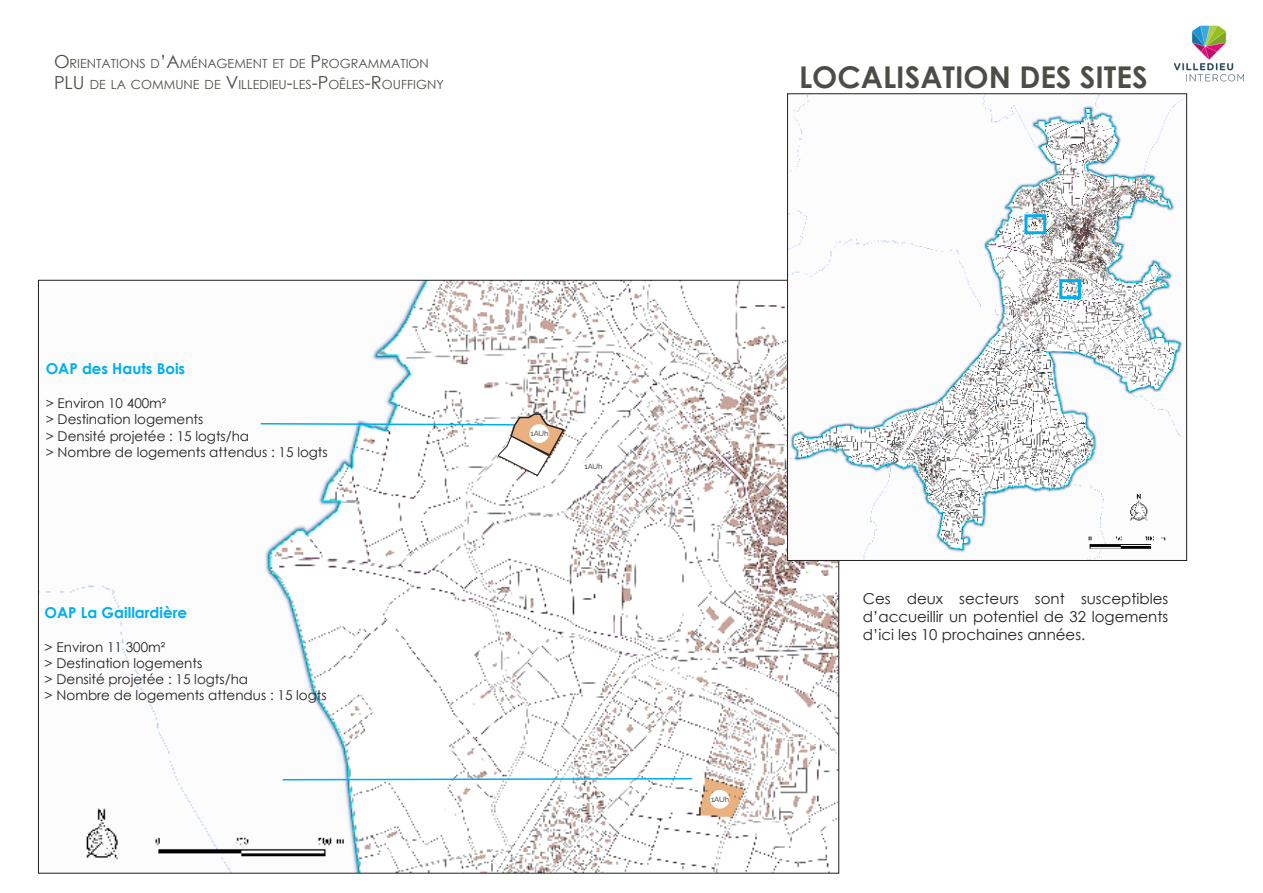
<style>
.page{position:relative;width:1263px;height:893px;background:#fff}
.page>*{position:absolute;margin:0;border:0;box-sizing:border-box;transform-origin:0 0}
.t1{font:700 30px "Century Gothic";color:#4d4d45}
.t2{font:15px/18px "Century Gothic";color:#231f20;text-align:justify}
.t3{font:700 15px "Century Gothic";color:#00aeef}
.t4{font:13.5px "Century Gothic";color:#231f20}
.t5{font:12.6px "Century Gothic";color:#4d4d45}
.t6{font:7.5px "Raleway";color:#231f20}
.s1{font-size:18px}
</style>
<div class="page">
<img style="left:1174px;top:25px;width:70px;height:57px">
<img style="left:40px;top:282px;width:797px;height:589px">
<img style="left:789px;top:96px;width:396px;height:463px">
<div style="left:1024px;top:214px;width:22px;height:20px;border:3px solid #00aeef"></div>
<div style="left:1059px;top:279px;width:22px;height:20px;border:3px solid #00aeef"></div>
<svg style="left:281px;top:777px;width:412px;height:4px"></svg>
<div style="left:583px;top:457px;width:20px;height:18px;background:#fff;border-radius:50%"></div>
<div style="left:710px;top:790px;width:19px;height:19px;background:#fff;border-radius:50%"></div>
<svg style="left:259px;top:413px;width:307px;height:64px"></svg>
<p class="t5" style="left:54px;top:54px;width:376px"><span class="s1">O</span>RIENTATIONS D<span class="s1">’A</span>MÉNAGEMENT ET DE <span class="s1">P</span>ROGRAMMATION</p>
<p class="t5" style="left:54px;top:76px;width:391px"><span class="s1">PLU</span> DE LA COMMU NE DE <span class="s1">V</span>ILLEDIEU<span class="s1">-</span>LES<span class="s1">-P</span>OÊLES<span class="s1">-R</span>OU FFIGNY</p>
<p class="t1" style="left:799px;top:54px;width:350px">LOCALISATION DES SITES</p>
<p class="t3" style="left:46px;top:357px;width:141px">OAP des Hauts Bois</p>
<p class="t4" style="left:46px;top:394px;width:122px">&gt; Environ 10 400m²</p>
<p class="t4" style="left:46px;top:410px;width:159px">&gt; Destination logements</p>
<p class="t4" style="left:46px;top:426px;width:205px">&gt; Densité projetée : 15 logts/ha</p>
<p class="t4" style="left:46px;top:442px;width:284px">&gt; Nombre de logements attendus : 15 logts</p>
<p class="t3" style="left:45px;top:601px;width:144px">OAP La Gaillardière</p>
<p class="t4" style="left:45px;top:637px;width:122px">&gt; Environ 11 300m²</p>
<p class="t4" style="left:45px;top:654px;width:159px">&gt; Destination logements</p>
<p class="t4" style="left:45px;top:670px;width:205px">&gt; Densité projetée : 15 logts/ha</p>
<p class="t4" style="left:45px;top:686px;width:284px">&gt; Nombre de logements attendus : 15 logts</p>
<p class="t6" style="left:530px;top:429px;width:20px">1AUh</p>
<p class="t6" style="left:584px;top:462px;width:20px">1AUh</p>
<p class="t6" style="left:711px;top:795px;width:20px">1AUh</p>
<p class="t2" style="left:863px;top:589px;width:307px">Ces deux secteurs sont susceptibles d’accueillir un potentiel de 32 logements d’ici les 10 prochaines années.</p>
</div>
